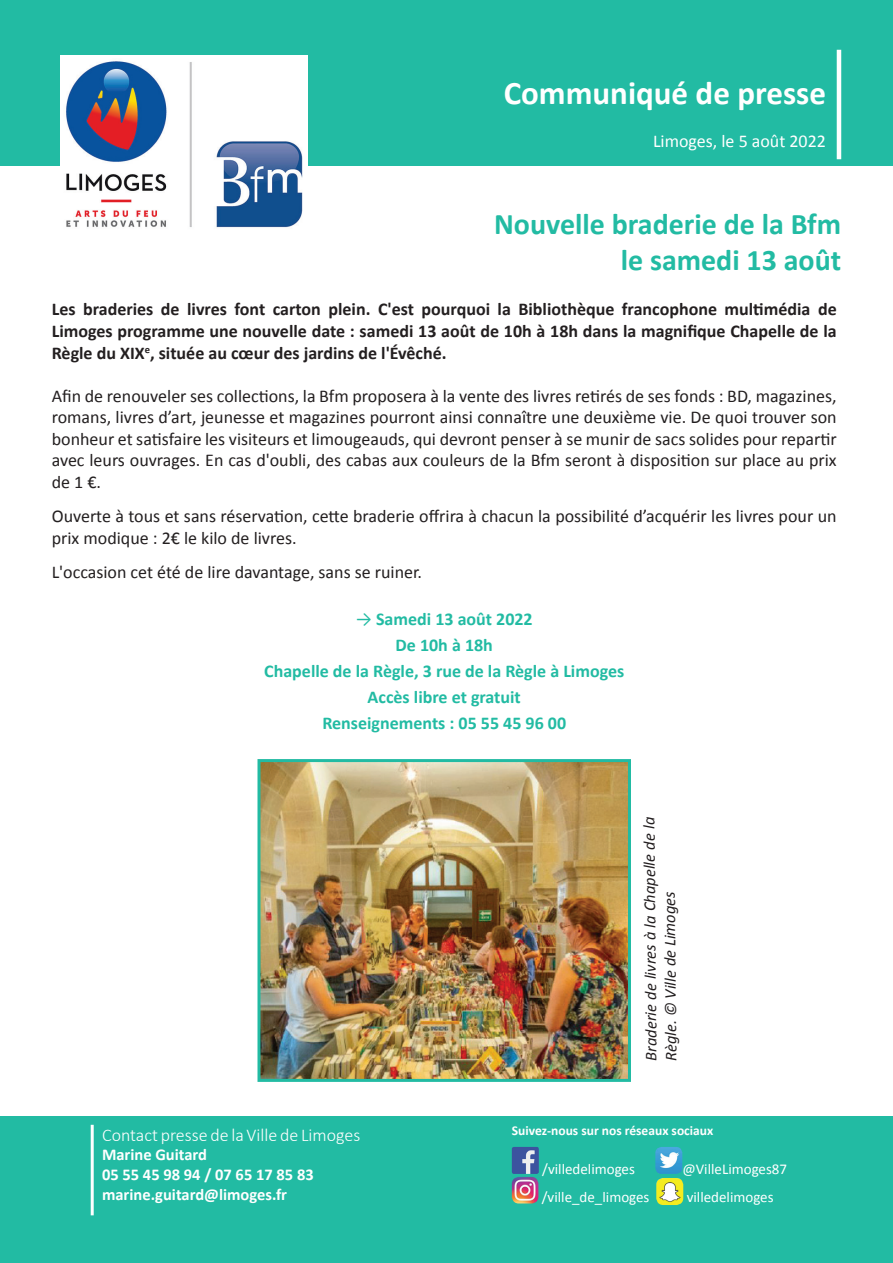
<style>
.page{position:relative;width:893px;height:1263px;background:#fff}
.page>*{position:absolute;margin:0;border:0;box-sizing:border-box;transform-origin:0 0}
.t1{font:700 33px "Calibri";color:#fff}
.t2{font:700 30px/36px "Calibri";color:#22bba3;text-align:right}
.t3{font:18px/21.6px "Calibri";color:#231f20;text-align:justify}
.t4{font:700 18px/21.6px "Calibri";color:#231f20;text-align:justify}
.t5{font:700 18px/25.8px "Calibri";color:#22bba3;text-align:center}
.t6{font:300 18px "Calibri";color:#fff}
.t7{font:18px "Calibri";color:#fff}
.t8{font:700 16.5px/19.8px "Calibri";color:#fff}
.t9{font:italic 16.5px/19.5px "Calibri";color:#231f20}
.t10{font:15px "Calibri";color:#fff}
.t11{font:700 13.5px "Calibri";color:#fff}
.s1{font-weight:400}
</style>
<div class="page">
<div style="left:0;top:1px;width:893px;height:165px;background:#22bba3"></div>
<hr style="left:837px;top:50px;width:4px;height:109px;background:#fff">
<div style="left:0;top:1116px;width:893px;height:147px;background:#22bba3"></div>
<img style="left:512px;top:1147px;width:27px;height:27px">
<img style="left:655px;top:1147px;width:27px;height:27px">
<img style="left:512px;top:1177px;width:26px;height:26px">
<img style="left:656px;top:1178px;width:27px;height:27px">
<hr style="left:91px;top:1125px;width:3px;height:90px;background:#fff">
<img style="left:261px;top:763px;width:366px;height:315px">
<div style="left:257px;top:759px;width:374px;height:323px;border:3px solid #22bba3"></div>
<img style="left:61px;top:56px;width:246px;height:172px">
<h1 class="t1" style="left:504px;top:70px;width:324px">Communiqué de presse</h1>
<p class="t7" style="left:653px;top:129px;width:174px">Limoges, le 5 août 2022</p>
<h2 class="t2" style="left:494px;top:205px;width:349px">Nouvelle braderie de la Bfm le samedi 13 août</h2>
<p class="t4" style="left:52px;top:298px;width:786px">Les braderies de livres font carton plein. C'est pourquoi la Bibliothèque francophone multimédia de Limoges programme une nouvelle date : samedi 13 août de 10h à 18h dans la magnifique Chapelle de la Règle du XIX<sup>e</sup>, située au cœur des jardins de l'Évêché.</p>
<p class="t3" style="left:52px;top:384px;width:786px">Afin de renouveler ses collections, la Bfm proposera à la vente des livres retirés de ses fonds : BD, magazines, romans, livres d’art, jeunesse et magazines pourront ainsi connaître une deuxième vie. De quoi trouver son bonheur et satisfaire les visiteurs et limougeauds, qui devront penser à se munir de sacs solides pour repartir avec leurs ouvrages. En cas d'oubli, des cabas aux couleurs de la Bfm seront à disposition sur place au prix de 1 €.</p>
<p class="t3" style="left:52px;top:505px;width:786px">Ouverte à tous et sans réservation, cette braderie offrira à chacun la possibilité d’acquérir les livres pour un prix modique : 2€ le kilo de livres.</p>
<p class="t3" style="left:52px;top:561px;width:372px">L'occasion cet été de lire davantage, sans se ruiner.</p>
<p class="t5" style="left:264px;top:606px;width:362px"><span class="s1">→</span> Samedi 13 août 2022<br>De 10h à 18h<br>Chapelle de la Règle, 3 rue de la Règle à Limoges<br>Accès libre et gratuit<br>Renseignements : 05 55 45 96 00</p>
<p class="t6" style="left:102px;top:1123px;width:260px">Contact presse de la Ville de Limoges</p>
<p class="t8" style="left:102px;top:1144px;width:213px">Marine Guitard<br>05 55 45 98 94 / 07 65 17 85 83 marine.guitard@limoges.fr</p>
<p class="t9" style="left:642px;top:1061px;width:246px;rotate:-91deg">Braderie de livres à la Chapelle de la<br>Règle. © Ville de Limoges</p>
<p class="t11" style="left:512px;top:1121px;width:203px">Suivez-nous sur nos réseaux sociaux</p>
<p class="t10" style="left:542px;top:1158px;width:94px">/villedelimoges</p>
<p class="t10" style="left:682px;top:1158px;width:106px">@VilleLimoges87</p>
<p class="t10" style="left:542px;top:1186px;width:109px">/ville_de_limoges</p>
<p class="t10" style="left:687px;top:1186px;width:88px">villedelimoges</p>
</div>
